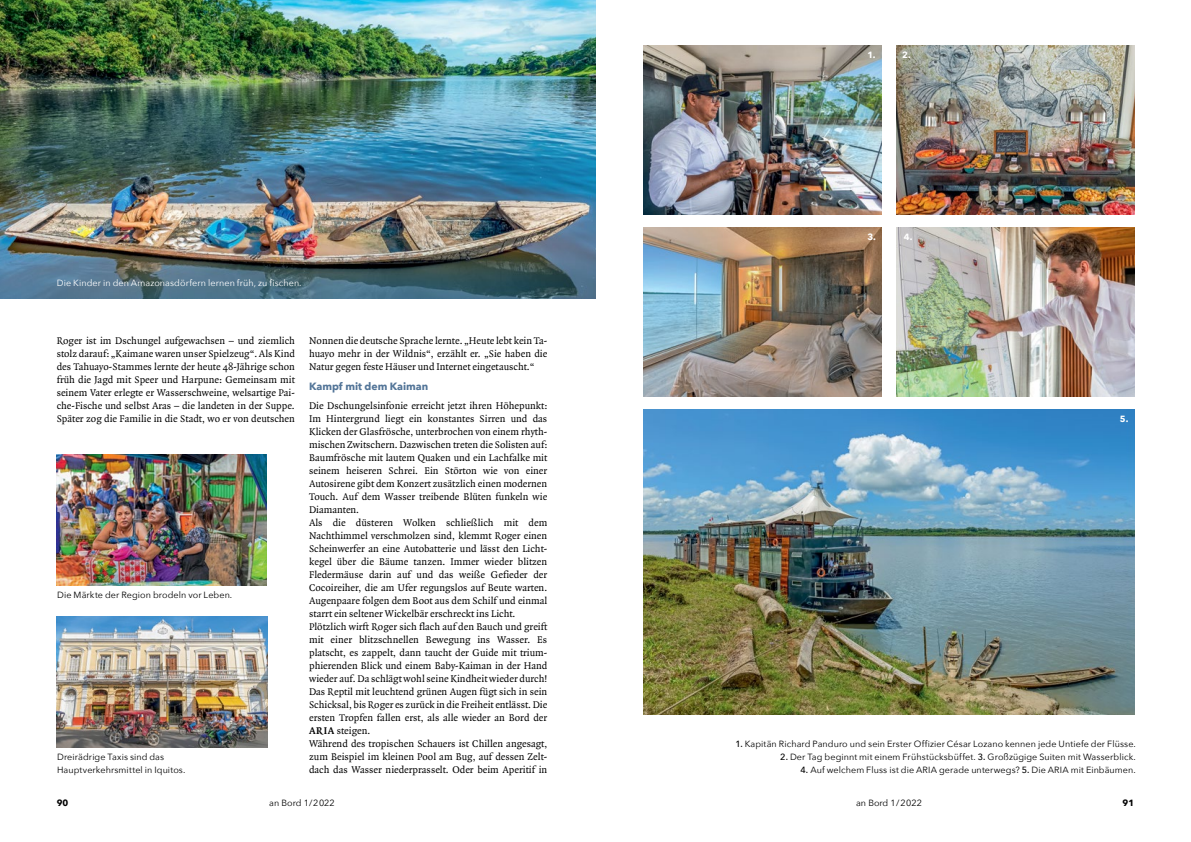
<style>
.page{position:relative;width:1191px;height:842px;background:#fff}
.page>*{position:absolute;margin:0;border:0;box-sizing:border-box;transform-origin:0 0}
.t1{font:10.5px/13px "Quadraat OT";color:#000;text-align:justify}
.t2{font:700 10.5px "Avenir Next";color:#537598}
.t3{font:9px/13px "Avenir Next";letter-spacing:.01em;color:#000}
.t4{font:9px "Avenir Next";letter-spacing:.01em;color:#fff}
.t5{font:700 9px "Avenir Next";color:#fff}
.t6{font:700 9px "Avenir Next";color:#000}
.s1{font-weight:700}
.s2{font-weight:500}
</style>
<div class="page">
<img style="left:0;top:0;width:595px;height:299px">
<img style="left:57px;top:617px;width:210px;height:130px">
<img style="left:57px;top:455px;width:210px;height:130px">
<img style="left:643px;top:409px;width:491px;height:306px">
<img style="left:643px;top:45px;width:239px;height:169px">
<img style="left:643px;top:228px;width:239px;height:168px">
<img style="left:896px;top:45px;width:238px;height:169px">
<img style="left:896px;top:227px;width:238px;height:169px">
<p class="t4" style="left:57px;top:275px;width:246px">Die Kinder in den Amazonasdörfern lernen früh, zu fischen.</p>
<p class="t1" style="left:57px;top:335px;width:240px">Roger ist im Dschungel aufgewachsen – und ziemlich stolz darauf: „Kaimane waren unser Spielzeug“. Als Kind des Tahuayo-Stammes lernte der heute 48-Jährige schon früh die Jagd mit Speer und Harpune: Gemeinsam mit seinem Vater erlegte er Wasserschweine, welsartige Pai&shy;che-Fische und selbst Aras – die landeten in der Suppe.<br>Später zog die Familie in die Stadt, wo er von deutschen</p>
<p class="t3" style="left:57px;top:588px;width:177px">Die Märkte der Region brodeln vor Leben.</p>
<p class="t3" style="left:57px;top:750px;width:130px">Dreirädrige Taxis sind das<br>Hauptverkehrsmittel in Iquitos.</p>
<p class="t1" style="left:309px;top:335px;width:240px">Nonnen die deutsche Sprache lernte. „Heute lebt kein Ta&shy;huayo mehr in der Wildnis“, erzählt er. „Sie haben die Natur gegen feste Häuser und Internet eingetauscht.“</p>
<p class="t2" style="left:309px;top:378px;width:121px">Kampf mit dem Kaiman</p>
<p class="t1" style="left:309px;top:400px;width:240px;text-align:left">Die Dschungelsinfonie erreicht jetzt ihren Höhepunkt:<br>Im Hintergrund liegt ein konstantes Sirren und das Klicken der Glasfrösche, unterbrochen von einem rhyth&shy;mischen Zwitschern. Dazwischen treten die Solisten auf:<br>Baumfrösche mit lautem Quaken und ein Lachfalke mit seinem heiseren Schrei. Ein Störton wie von einer Autosirene gibt dem Konzert zusätzlich einen modernen Touch. Auf dem Wasser treibende Blüten funkeln wie Diamanten.<br>Als die düsteren Wolken schließlich mit dem Nachthimmel verschmolzen sind, klemmt Roger einen Scheinwerfer an eine Autobatterie und lässt den Licht&shy;kegel über die Bäume tanzen. Immer wieder blitzen Fledermäuse darin auf und das weiße Gefieder der Cocoireiher, die am Ufer regungslos auf Beute warten.<br>Augenpaare folgen dem Boot aus dem Schilf und einmal starrt ein seltener Wickelbär erschreckt ins Licht.<br>Plötzlich wirft Roger sich flach auf den Bauch und greift mit einer blitzschnellen Bewegung ins Wasser. Es platscht, es zappelt, dann taucht der Guide mit trium&shy;phierenden Blick und einem Baby-Kaiman in der Hand wieder auf. Da schlägt wohl seine Kindheit wieder durch!<br>Das Reptil mit leuchtend grünen Augen fügt sich in sein Schicksal, bis Roger es zurück in die Freiheit entlässt. Die ersten Tropfen fallen erst, als alle wieder an Bord der <span class="s1">ARIA</span> steigen.<br>Während des tropischen Schauers ist Chillen angesagt, zum Beispiel im kleinen Pool am Bug, auf dessen Zelt&shy;dach das Wasser niederprasselt. Oder beim Aperitif in</p>
<p class="t5" style="left:867px;top:47px;width:10px">1.</p>
<p class="t5" style="left:902px;top:47px;width:10px">2.</p>
<p class="t5" style="left:867px;top:229px;width:10px">3.</p>
<p class="t5" style="left:903px;top:229px;width:10px">4.</p>
<p class="t5" style="left:1119px;top:411px;width:10px">5.</p>
<p class="t3" style="left:735px;top:737px;width:402px"><span class="s2">1.</span> Kapitän Richard Panduro und sein Erster Offizier César Lozano kennen jede Untiefe der Flüsse.</p>
<p class="t3" style="left:780px;top:750px;width:357px"><span class="s2">2.</span> Der Tag beginnt mit einem Frühstücksbüffet. <span class="s2">3.</span> Großzügige Suiten mit Wasserblick.</p>
<p class="t3" style="left:800px;top:763px;width:337px"><span class="s2">4.</span> Auf welchem Fluss ist die ARIA gerade unterwegs? <span class="s2">5.</span> Die ARIA mit Einbäumen.</p>
<p class="t6" style="left:57px;top:795px;width:13px">90</p>
<p class="t3" style="left:269px;top:796px;width:67px">an Bord 1/2022</p>
<p class="t3" style="left:856px;top:796px;width:67px">an Bord 1/2022</p>
<p class="t6" style="left:1122px;top:795px;width:13px">91</p>
</div>
